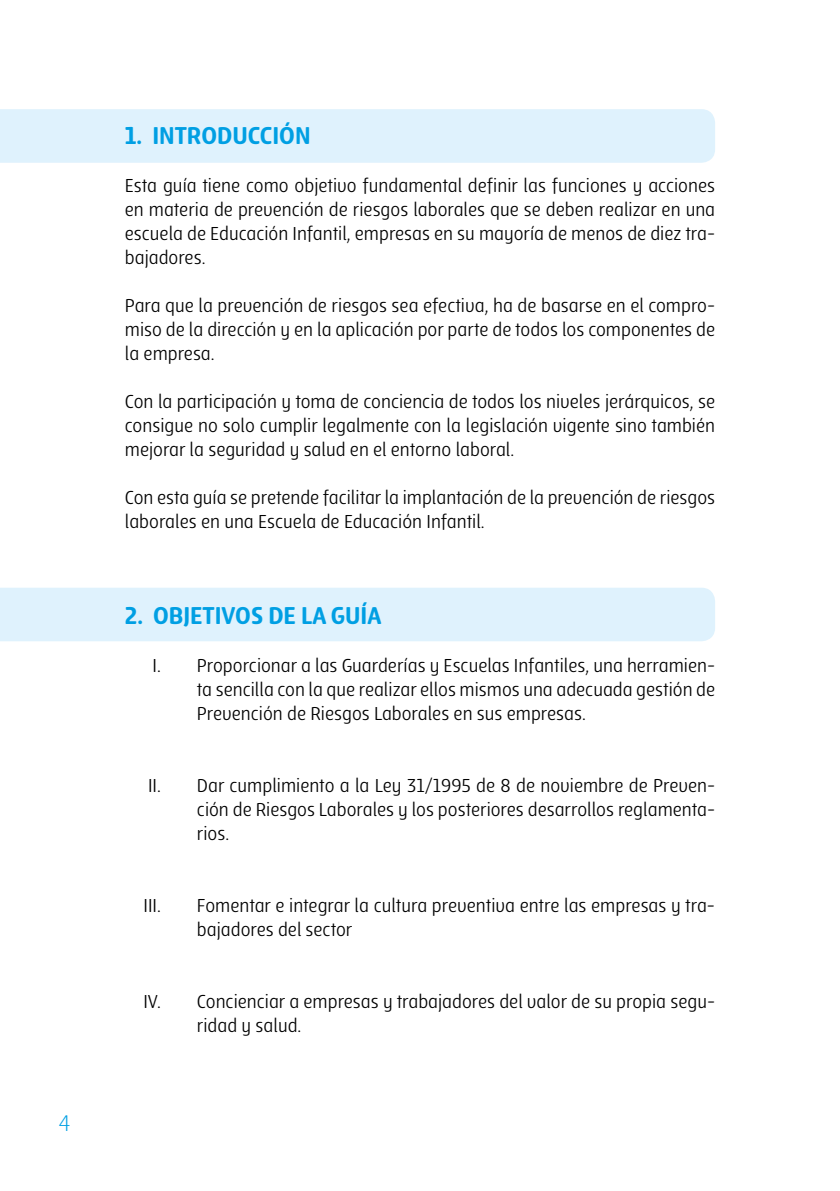
<style>
.page{position:relative;width:840px;height:1191px;background:#fff}
.page>*{position:absolute;margin:0;border:0;box-sizing:border-box;transform-origin:0 0}
.t1{font:800 26px "Lolita";color:#009fe3}
.t2{font:300 24px "Lolita";color:#009fe3}
.t3{font:20px/24px "Lolita";color:#000;text-align:justify}
</style>
<div class="page">
<div style="left:0;top:109px;width:714px;height:54px;background:#dff2fd"></div>
<div style="left:0;top:588px;width:714px;height:53px;background:#dff2fd"></div>
<p class="t2" style="left:59px;top:1109px;width:14px">4</p>
<h1 class="t1" style="left:125px;top:121px;width:187px">1. INTRODUCCIÓN</h1>
<p class="t3" style="left:125px;top:173px;width:591px">Esta guía tiene como objetivo fundamental definir las funciones y acciones en materia de prevención de riesgos laborales que se deben realizar en una escuela de Educación Infantil, empresas en su mayoría de menos de diez tra&shy;bajadores.</p>
<p class="t3" style="left:125px;top:293px;width:591px">Para que la prevención de riesgos sea efectiva, ha de basarse en el compro&shy;miso de la dirección y en la aplicación por parte de todos los componentes de la empresa.</p>
<p class="t3" style="left:125px;top:389px;width:591px">Con la participación y toma de conciencia de todos los niveles jerárquicos, se consigue no solo cumplir legalmente con la legislación vigente sino también mejorar la seguridad y salud en el entorno laboral.</p>
<p class="t3" style="left:125px;top:485px;width:591px">Con esta guía se pretende facilitar la implantación de la prevención de riesgos laborales en una Escuela de Educación Infantil.</p>
<h1 class="t1" style="left:125px;top:601px;width:258px">2. OBJETIVOS DE LA GUÍA</h1>
<p class="t3" style="left:197px;top:653px;width:519px;text-indent:-44px">I. Proporcionar a las Guarderías y Escuelas Infantiles, una herramien&shy;ta sencilla con la que realizar ellos mismos una adecuada gestión de Prevención de Riesgos Laborales en sus empresas.</p>
<p class="t3" style="left:197px;top:773px;width:519px;text-indent:-49px">II. Dar cumplimiento a la Ley 31/1995 de 8 de noviembre de Preven&shy;ción de Riesgos Laborales y los posteriores desarrollos reglamenta&shy;rios.</p>
<p class="t3" style="left:143px;top:893px;width:19px">III.</p>
<p class="t3" style="left:197px;top:893px;width:519px">Fomentar e integrar la cultura preventiva entre las empresas y tra&shy;bajadores del sector</p>
<p class="t3" style="left:197px;top:989px;width:519px;text-indent:-53px">IV. Concienciar a empresas y trabajadores del valor de su propia segu&shy;ridad y salud.</p>
</div>
